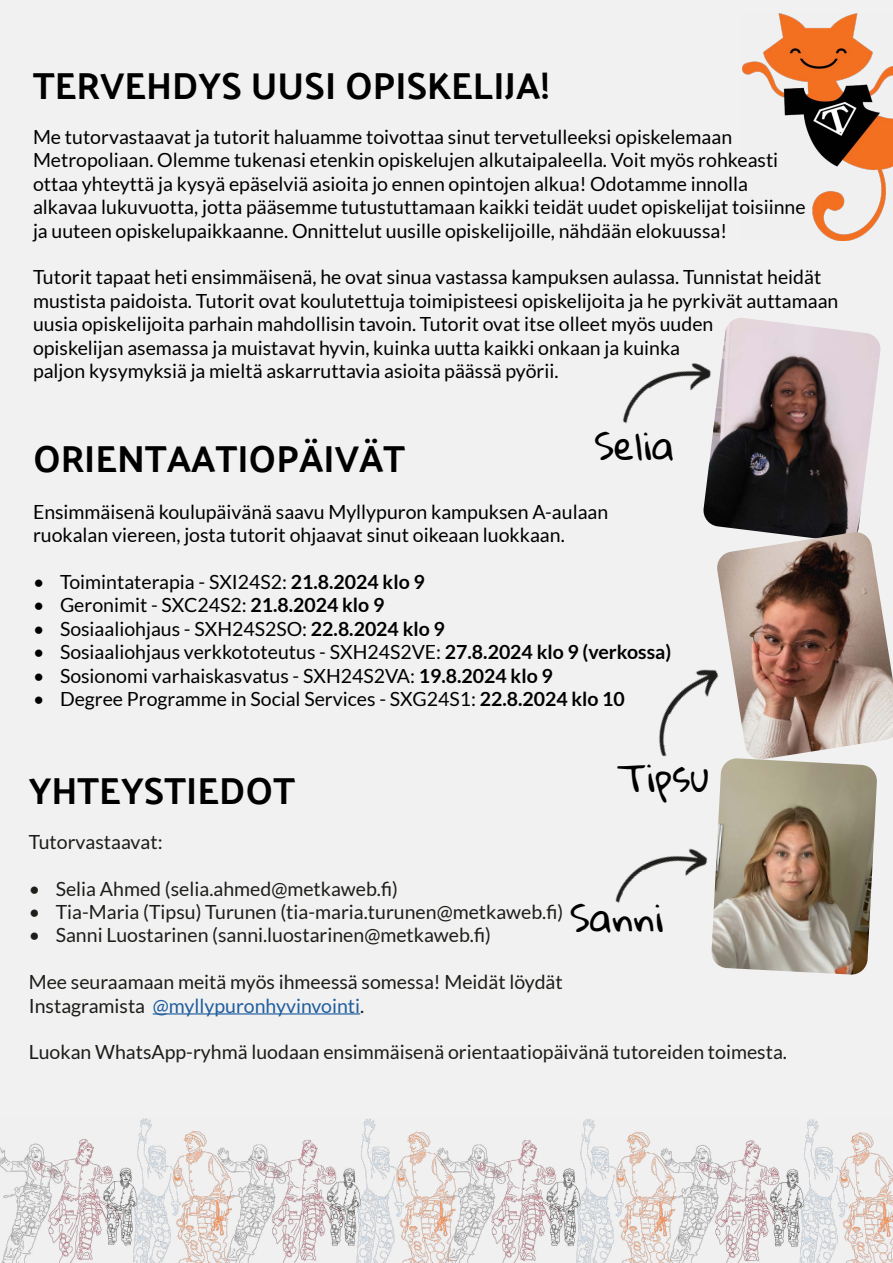
<style>
.page{position:relative;width:893px;height:1263px;background:#f1f1f1}
.page>*{position:absolute;margin:0;border:0;box-sizing:border-box;transform-origin:0 0}
.Otsikko1{font:37.5px "Palanquin Dark";color:#000}
.t1{font:37.5px "Gloria Hallelujah";color:#000}
.Leipäteksti{font:19.5px/23.4px "Lato";color:#000}
.Leipäteksti-2{font:19.5px "Lato";color:#1d1d1a}
.Leipäteksti-3{font:19.5px "Lato";color:#215e9e}
.s1{font-weight:700}
.s2{color:#1d1d1a}
</style>
<div class="page">
<img style="left:0;top:1118px;width:893px;height:145px">
<img style="left:743px;top:14px;width:150px;height:227px">
<img style="left:703px;top:318px;width:178px;height:214px">
<img style="left:717px;top:532px;width:176px;height:226px">
<img style="left:711px;top:758px;width:166px;height:217px">
<img style="left:623px;top:324px;width:121px;height:134px">
<img style="left:615px;top:811px;width:123px;height:127px">
<img style="left:659px;top:630px;width:103px;height:155px">
<hr style="left:153px;top:1013px;width:207px;height:1px;background:#215e9e">
<h1 class="Otsikko1" style="left:33px;top:64px;width:518px">TERVEHDYS UUSI OPISKELIJA!</h1>
<p class="Leipäteksti" style="left:33px;top:125px;width:701px">Me tutorvastaavat ja tutorit haluamme toivottaa sinut tervetulleeksi opiskelemaan</p>
<p class="Leipäteksti" style="left:33px;top:149px;width:747px">Metropoliaan. Olemme tukenasi etenkin opiskelujen alkutaipaleella. Voit myös rohkeasti</p>
<p class="Leipäteksti" style="left:33px;top:172px;width:717px">ottaa yhteyttä ja kysyä epäselviä asioita jo ennen opintojen alkua! Odotamme innolla</p>
<p class="Leipäteksti" style="left:33px;top:195px;width:774px">alkavaa lukuvuotta, jotta pääsemme tutustuttamaan kaikki teidät uudet opiskelijat toisiinne</p>
<p class="Leipäteksti" style="left:33px;top:219px;width:696px">ja uuteen opiskelupaikkaanne. Onnittelut uusille opiskelijoille, nähdään elokuussa!</p>
<p class="Leipäteksti" style="left:33px;top:266px;width:807px">Tutorit tapaat heti ensimmäisenä, he ovat sinua vastassa kampuksen aulassa. Tunnistat heidät mustista paidoista. Tutorit ovat koulutettuja toimipisteesi opiskelijoita ja he pyrkivät auttamaan uusia opiskelijoita parhain mahdollisin tavoin. Tutorit ovat itse olleet myös uuden</p>
<p class="Leipäteksti" style="left:33px;top:336px;width:649px">opiskelijan asemassa ja muistavat hyvin, kuinka uutta kaikki onkaan ja kuinka</p>
<p class="Leipäteksti" style="left:33px;top:359px;width:527px">paljon kysymyksiä ja mieltä askarruttavia asioita päässä pyörii.</p>
<h1 class="t1" style="left:594px;top:425px;width:81px">Selia</h1>
<h1 class="Otsikko1" style="left:33px;top:437px;width:374px">ORIENTAATIOPÄIVÄT</h1>
<p class="Leipäteksti" style="left:33px;top:500px;width:577px">Ensimmäisenä koulupäivänä saavu Myllypuron kampuksen A-aulaan</p>
<p class="Leipäteksti" style="left:33px;top:523px;width:533px">ruokalan viereen, josta tutorit ohjaavat sinut oikeaan luokkaan.</p>
<p class="Leipäteksti" style="left:33px;top:570px;width:393px">• Toimintaterapia - SXI24S2: <span class="s1">21.8.2024 klo 9</span></p>
<p class="Leipäteksti" style="left:33px;top:593px;width:353px">• Geronimit - SXC24S2: <span class="s1">21.8.2024 klo 9</span></p>
<p class="Leipäteksti" style="left:33px;top:617px;width:413px">• Sosiaaliohjaus - SXH24S2SO: <span class="s1">22.8.2024 klo 9</span></p>
<p class="Leipäteksti" style="left:33px;top:640px;width:640px">• Sosiaaliohjaus verkkototeutus - SXH24S2VE: <span class="s1">27.8.2024 klo 9 (verkossa)</span></p>
<p class="Leipäteksti" style="left:33px;top:664px;width:521px">• Sosionomi varhaiskasvatus - SXH24S2VA: <span class="s1">19.8.2024 klo 9</span></p>
<p class="Leipäteksti" style="left:33px;top:687px;width:593px">• Degree Programme in Social Services - SXG24S1: <span class="s1">22.8.2024 klo 10</span></p>
<h1 class="t1" style="left:617px;top:757px;width:94px">Tipsu</h1>
<h1 class="Otsikko1" style="left:29px;top:769px;width:268px">YHTEYSTIEDOT</h1>
<p class="Leipäteksti-2" style="left:29px;top:831px;width:135px">Tutorvastaavat:</p>
<p class="Leipäteksti-2" style="left:29px;top:878px;width:371px">• Selia Ahmed (selia.ahmed@metkaweb.fi)</p>
<p class="Leipäteksti-2" style="left:29px;top:901px;width:536px">• Tia-Maria (Tipsu) Turunen (tia-maria.turunen@metkaweb.fi)</p>
<p class="Leipäteksti-2" style="left:29px;top:924px;width:464px">• Sanni Luostarinen (sanni.luostarinen@metkaweb.fi)</p>
<p class="Leipäteksti-2" style="left:29px;top:971px;width:535px">Mee seuraamaan meitä myös ihmeessä somessa! Meidät löydät</p>
<p class="Leipäteksti-3" style="left:29px;top:995px;width:337px"><span class="s2">Instagramista</span> @myllypuronhyvinvointi<span class="s2">.</span></p>
<p class="Leipäteksti-2" style="left:29px;top:1041px;width:760px">Luokan WhatsApp-ryhmä luodaan ensimmäisenä orientaatiopäivänä tutoreiden toimesta.</p>
<h1 class="t1" style="left:570px;top:897px;width:95px">Sanni</h1>
</div>
